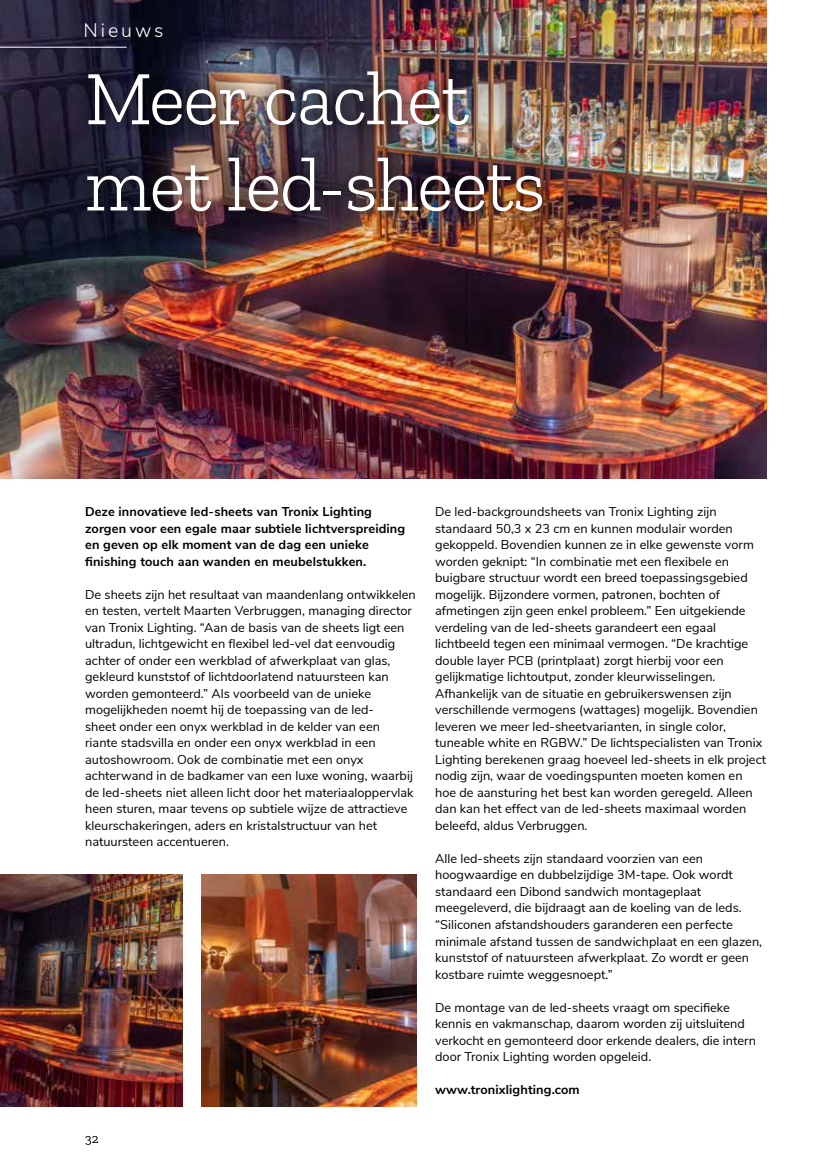
<style>
.page{position:relative;width:830px;height:1170px;background:#fff}
.page>*{position:absolute;margin:0;border:0;box-sizing:border-box;transform-origin:0 0}
.t1{font:300 76.65px/86.2px "Zilla Slab";letter-spacing:-.02em;color:#fff}
.t2{font:300 19.5px "Nunito Sans";letter-spacing:.15em;color:#fff}
.t3{font:13.5px "Zilla Slab";color:#000}
.t4{font:12.75px/16.5px "Nunito Sans";color:#000}
.t5{font:700 12.75px/16.5px "Nunito Sans";letter-spacing:.01em;color:#000}
</style>
<div class="page">
<img style="left:0;top:0;width:765px;height:478px">
<div style="left:74px;top:58px;width:481px;height:167px;background:#000;opacity:.75"></div>
<img style="left:202px;top:874px;width:214px;height:232px">
<img style="left:0;top:874px;width:182px;height:232px">
<hr style="left:0;top:47px;width:126px;height:1px;background:#fff">
<h2 class="t2" style="left:83px;top:16px;width:81px">Nieuws</h2>
<h1 class="t1" style="left:85px;top:56px;width:461px">Meer cachet met led-sheets</h1>
<p class="t5" style="left:85px;top:503px;width:321px">Deze innovatieve led-sheets van Tronix Lighting zorgen voor een egale maar subtiele lichtverspreiding en geven op elk moment van de dag een unieke finishing touch aan wanden en meubelstukken.</p>
<p class="t4" style="left:85px;top:585px;width:332px">De sheets zijn het resultaat van maandenlang ontwikkelen en testen, vertelt Maarten Verbruggen, managing director van Tronix Lighting. “Aan de basis van de sheets ligt een ultradun, lichtgewicht en flexibel led-vel dat eenvoudig achter of onder een werkblad of afwerkplaat van glas, gekleurd kunststof of lichtdoorlatend natuursteen kan worden gemonteerd.” Als voorbeeld van de unieke mogelijkheden noemt hij de toepassing van de led-<br>sheet onder een onyx werkblad in de kelder van een riante stadsvilla en onder een onyx werkblad in een autoshowroom. Ook de combinatie met een onyx achterwand in de badkamer van een luxe woning, waarbij de led-sheets niet alleen licht door het materiaaloppervlak heen sturen, maar tevens op subtiele wijze de attractieve kleurschakeringen, aders en kristalstructuur van het natuursteen accentueren.</p>
<p class="t3" style="left:85px;top:1130px;width:15px">32</p>
<p class="t4" style="left:435px;top:503px;width:332px">De led-backgroundsheets van Tronix Lighting zijn standaard 50,3 x 23 cm en kunnen modulair worden gekoppeld. Bovendien kunnen ze in elke gewenste vorm worden geknipt: “In combinatie met een flexibele en buigbare structuur wordt een breed toepassingsgebied mogelijk. Bijzondere vormen, patronen, bochten of afmetingen zijn geen enkel probleem.” Een uitgekiende verdeling van de led-sheets garandeert een egaal lichtbeeld tegen een minimaal vermogen. “De krachtige double layer PCB (printplaat) zorgt hierbij voor een gelijkmatige lichtoutput, zonder kleurwisselingen.<br>Afhankelijk van de situatie en gebruikerswensen zijn verschillende vermogens (wattages) mogelijk. Bovendien leveren we meer led-sheetvarianten, in single color, tuneable white en RGBW.” De lichtspecialisten van Tronix Lighting berekenen graag hoeveel led-sheets in elk project nodig zijn, waar de voedingspunten moeten komen en hoe de aansturing het best kan worden geregeld. Alleen dan kan het effect van de led-sheets maximaal worden beleefd, aldus Verbruggen.</p>
<p class="t4" style="left:435px;top:849px;width:328px">Alle led-sheets zijn standaard voorzien van een hoogwaardige en dubbelzijdige 3M-tape. Ook wordt standaard een Dibond sandwich montageplaat meegeleverd, die bijdraagt aan de koeling van de leds. “Siliconen afstandshouders garanderen een perfecte minimale afstand tussen de sandwichplaat en een glazen, kunststof of natuursteen afwerkplaat. Zo wordt er geen kostbare ruimte weggesnoept.”</p>
<p class="t4" style="left:435px;top:997px;width:322px">De montage van de led-sheets vraagt om specifieke kennis en vakmanschap, daarom worden zij uitsluitend verkocht en gemonteerd door erkende dealers, die intern door Tronix Lighting worden opgeleid.</p>
<p class="t5" style="left:435px;top:1080px;width:146px">www.tronixlighting.com</p>
</div>
